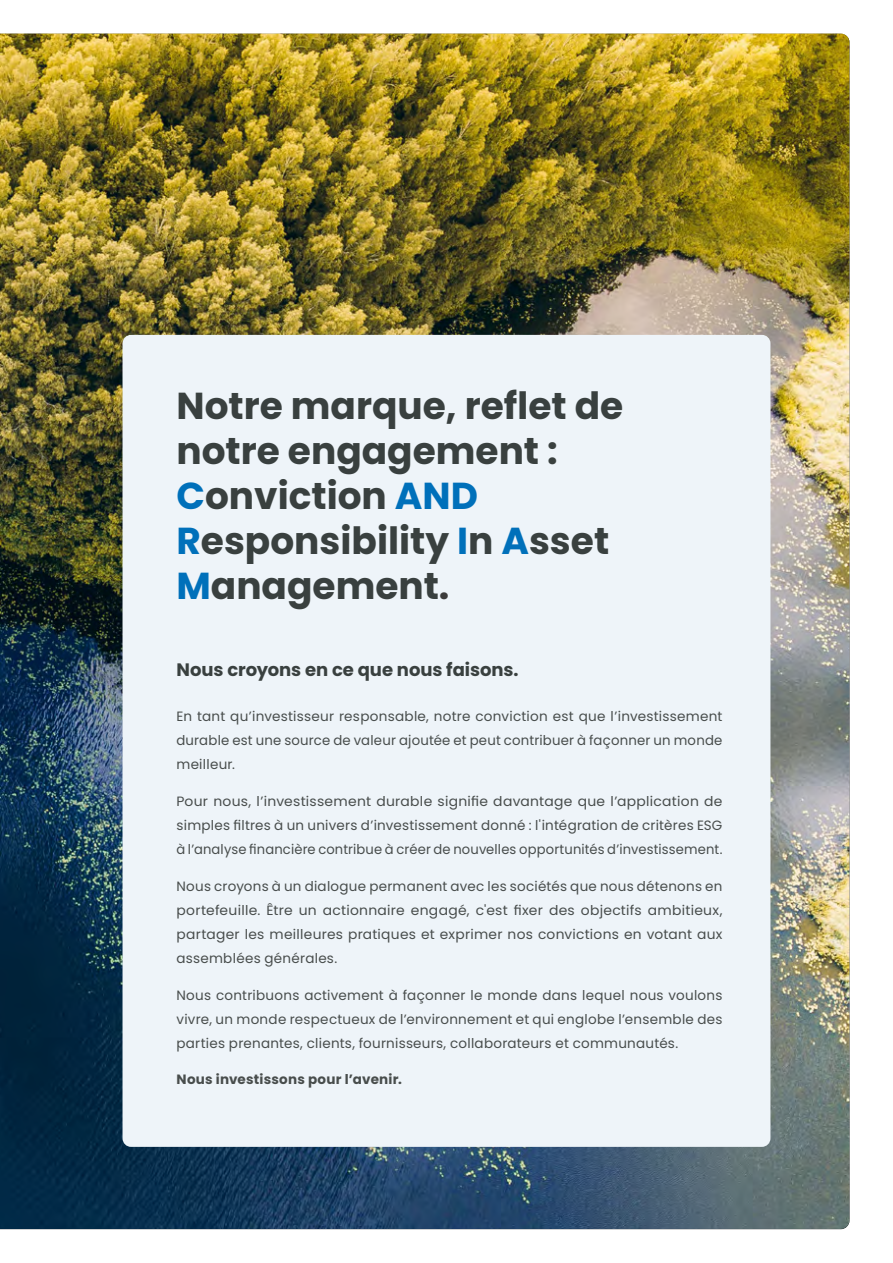
<style>
.page{position:relative;width:893px;height:1263px;background:#fff}
.page>*{position:absolute;margin:0;border:0;box-sizing:border-box;transform-origin:0 0}
.t1{font:700 37.5px/45px "Poppins";color:#39403f}
.t2{font:700 18px "Poppins";letter-spacing:-.005em;color:#39403f}
.t3{font:13.5px/24px "Poppins";letter-spacing:.015em;color:#484d4c;text-align:justify}
.t4{font:700 13.5px "Poppins";letter-spacing:.02em;color:#484d4c}
.s1{color:#0070ba}
.s2{color:#3c3c3b}
</style>
<div class="page">
<img style="left:0;top:34px;width:849px;height:1195px">
<div style="left:123px;top:335px;width:647px;height:812px;background:#eef4f9;border-radius:9px"></div>
<h1 class="t1" style="left:176px;top:383px;width:448px">Notre marque, reflet de notre engagement :<br><span class="s1">C</span>onviction <span class="s1">AND<br>R</span>esponsibility <span class="s1">I</span>n <span class="s1">A</span>sset<br><span class="s1">M</span>anagement<span class="s2">.</span></h1>
<h2 class="t2" style="left:176px;top:660px;width:344px">Nous croyons en ce que nous faisons.</h2>
<p class="t3" style="left:176px;top:705px;width:548px">En tant qu’investisseur responsable, notre conviction est que l’investissement durable est une source de valeur ajoutée et peut contribuer à façonner un monde meilleur.</p>
<p class="t3" style="left:176px;top:789px;width:548px">Pour nous, l’investissement durable signifie davantage que l’application de simples filtres à un univers d’investissement donné : l'intégration de critères ESG à l’analyse financière contribue à créer de nouvelles opportunités d’investissement.</p>
<p class="t3" style="left:176px;top:874px;width:547px">Nous croyons à un dialogue permanent avec les sociétés que nous détenons en portefeuille. Être un actionnaire engagé, c'est fixer des objectifs ambitieux, partager les meilleures pratiques et exprimer nos convictions en votant aux assemblées générales.</p>
<p class="t3" style="left:176px;top:983px;width:547px">Nous contribuons activement à façonner le monde dans lequel nous voulons vivre, un monde respectueux de l’environnement et qui englobe l’ensemble des parties prenantes, clients, fournisseurs, collaborateurs et communautés.</p>
<p class="t4" style="left:176px;top:1072px;width:227px">Nous investissons pour l’avenir.</p>
</div>
